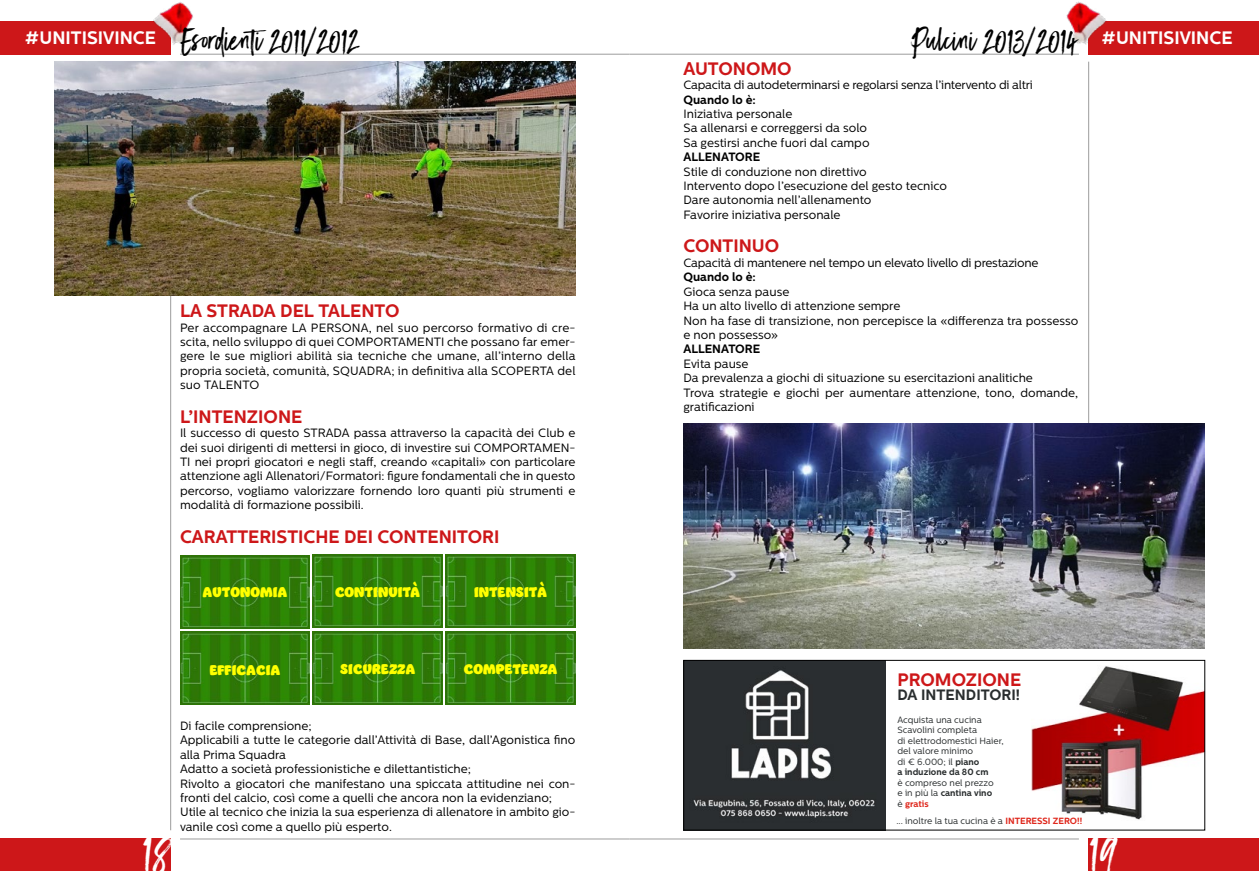
<style>
.page{position:relative;width:1259px;height:893px;background:#fff}
.page>*{position:absolute;margin:0;border:0;box-sizing:border-box;transform-origin:0 0}
.t1{font:45px "Black Diamond";color:#fff}
.t2{font:28.5px "Black Diamond";color:#000}
.t3{font:700 18px "Centrale Sans";color:#cd1719}
.t4{font:700 18px "Centrale Sans";color:#fff}
.t5{font:700 15px "Centrale Sans";color:#292d2e}
.t6{font:14.4px "Jumble";color:#ff0}
.t7{font:12px/14.4px "Centrale Sans";color:#000}
.t8{font:12px "Centrale Sans";letter-spacing:-.02em;color:#000}
.t9{font:700 12px "Centrale Sans";color:#000}
.t10{font:9px/10.5px "Centrale Sans";color:#292d2e}
.s1{font-weight:700}
.s2{font-weight:700;color:#df271c}
</style>
<div class="page">
<div style="left:1088px;top:21px;width:171px;height:33px;background:#cd1719"></div>
<div style="left:0;top:21px;width:171px;height:33px;background:#cd1719"></div>
<div style="left:0;top:839px;width:170px;height:32px;background:#cd1719"></div>
<div style="left:1088px;top:839px;width:171px;height:32px;background:#cd1719"></div>
<hr style="left:180px;top:54px;width:449px;height:1px;background:#9d9d9c">
<hr style="left:629px;top:54px;width:450px;height:1px;background:#9d9d9c">
<hr style="left:180px;top:839px;width:449px;height:1px;background:#9d9d9c">
<hr style="left:629px;top:839px;width:450px;height:1px;background:#9d9d9c">
<img style="left:153px;top:2px;width:40px;height:43px">
<img style="left:1066px;top:1px;width:41px;height:44px">
<hr style="left:170px;top:62px;width:1px;height:768px;background:#9d9d9c">
<hr style="left:1088px;top:62px;width:1px;height:586px;background:#9d9d9c">
<img style="left:1031px;top:659px;width:174px;height:161px">
<img style="left:685px;top:662px;width:200px;height:166px">
<div style="left:683px;top:660px;width:522px;height:170px;border:1px solid #000"></div>
<img style="left:54px;top:62px;width:521px;height:233px">
<img style="left:180px;top:555px;width:130px;height:73px">
<img style="left:180px;top:632px;width:130px;height:72px">
<img style="left:313px;top:555px;width:130px;height:73px">
<img style="left:313px;top:632px;width:129px;height:73px">
<img style="left:445px;top:555px;width:130px;height:73px">
<img style="left:446px;top:632px;width:129px;height:72px">
<img style="left:683px;top:423px;width:522px;height:225px">
<h2 class="t2" style="left:180px;top:21px;width:181px">Esordienti 2011/2012</h2>
<h2 class="t2" style="left:910px;top:21px;width:169px">Pulcini 2013/2014</h2>
<h3 class="t4" style="left:25px;top:27px;width:132px">#UNITISIVINCE</h3>
<h3 class="t4" style="left:1101px;top:27px;width:132px">#UNITISIVINCE</h3>
<h3 class="t3" style="left:180px;top:300px;width:221px">LA STRADA DEL TALENTO</h3>
<p class="t7" style="left:180px;top:320px;width:397px;text-align:justify">Per accompagnare LA PERSONA, nel suo percorso formativo di cre&shy;scita, nello sviluppo di quei COMPORTAMENTI che possano far emer&shy;gere le sue migliori abilità sia tecniche che umane, all’interno della propria società, comunità, SQUADRA; in definitiva alla SCOPERTA del suo TALENTO</p>
<h3 class="t3" style="left:180px;top:406px;width:124px">L’INTENZIONE</h3>
<p class="t7" style="left:180px;top:426px;width:397px;text-align:justify">Il successo di questo STRADA passa attraverso la capacità dei Club e dei suoi dirigenti di mettersi in gioco, di investire sui COMPORTAMEN-TI nei propri giocatori e negli staff, creando «capitali» con particolare attenzione agli Allenatori/Formatori: figure fondamentali che in questo percorso, vogliamo valorizzare fornendo loro quanti più strumenti e modalità di formazione possibili.</p>
<h3 class="t3" style="left:180px;top:526px;width:321px">CARATTERISTICHE DEI CONTENITORI</h3>
<p class="t6" style="left:202px;top:581px;width:86px">AUTONOMIA</p>
<p class="t6" style="left:335px;top:581px;width:87px">CONTINUITÀ</p>
<p class="t6" style="left:474px;top:581px;width:74px">INTENSITÀ</p>
<p class="t6" style="left:210px;top:659px;width:72px">EFFICACIA</p>
<p class="t6" style="left:340px;top:659px;width:76px">SICUREZZA</p>
<p class="t6" style="left:464px;top:658px;width:95px">COMPETENZA</p>
<p class="t7" style="left:180px;top:718px;width:397px">Di facile comprensione;<br>Applicabili a tutte le categorie dall’Attività di Base, dall’Agonistica fino alla Prima Squadra<br>Adatto a società professionistiche e dilettantistiche;<br>Rivolto a giocatori che manifestano una spiccata attitudine nei con&shy;fronti del calcio, così come a quelli che ancora non la evidenziano; Utile al tecnico che inizia la sua esperienza di allenatore in ambito gio&shy;vanile così come a quello più esperto.</p>
<h3 class="t3" style="left:683px;top:58px;width:110px">AUTONOMO</h3>
<p class="t8" style="left:683px;top:78px;width:351px">Capacita di autodeterminarsi e regolarsi senza l’intervento di altri</p>
<p class="t9" style="left:683px;top:92px;width:74px">Quando lo è:</p>
<p class="t7" style="left:683px;top:107px;width:188px">Iniziativa personale<br>Sa allenarsi e correggersi da solo<br>Sa gestirsi anche fuori dal campo</p>
<p class="t9" style="left:683px;top:150px;width:78px">ALLENATORE</p>
<p class="t7" style="left:683px;top:164px;width:265px">Stile di conduzione non direttivo<br>Intervento dopo l’esecuzione del gesto tecnico Dare autonomia nell’allenamento<br>Favorire iniziativa personale</p>
<h3 class="t3" style="left:683px;top:236px;width:97px">CONTINUO</h3>
<p class="t8" style="left:683px;top:256px;width:356px">Capacità di mantenere nel tempo un elevato livello di prestazione</p>
<p class="t9" style="left:683px;top:270px;width:74px">Quando lo è:</p>
<p class="t7" style="left:683px;top:284px;width:396px">Gioca senza pause<br>Ha un alto livello di attenzione sempre<br>Non ha fase di transizione, non percepisce la «differenza tra possesso e non possesso»</p>
<p class="t9" style="left:683px;top:342px;width:78px">ALLENATORE</p>
<p class="t7" style="left:683px;top:356px;width:396px">Evita pause<br>Da prevalenza a giochi di situazione su esercitazioni analitiche<br>Trova strategie e giochi per aumentare attenzione, tono, domande, gratificazioni</p>
<h3 class="t3" style="left:897px;top:669px;width:125px">PROMOZIONE</h3>
<p class="t5" style="left:897px;top:686px;width:124px">DA INTENDITORI!</p>
<p class="t10" style="left:897px;top:714px;width:108px">Acquista una cucina<br>Scavolini completa<br>di elettrodomestici Haier, del valore minimo<br>di € 6.000; il <span class="s1">piano<br>a induzione da 80 cm</span></p>
<p class="t10" style="left:897px;top:777px;width:98px">è compreso nel prezzo e in più la <span class="s1">cantina vino </span>è <span class="s2">gratis</span></p>
<p class="t10" style="left:896px;top:815px;width:187px">... inoltre la tua cucina è a <span class="s2">INTERESSI ZERO!!</span></p>
<h1 class="t1" style="left:142px;top:823px;width:31px">18</h1>
<h1 class="t1" style="left:1088px;top:823px;width:29px">19</h1>
</div>
